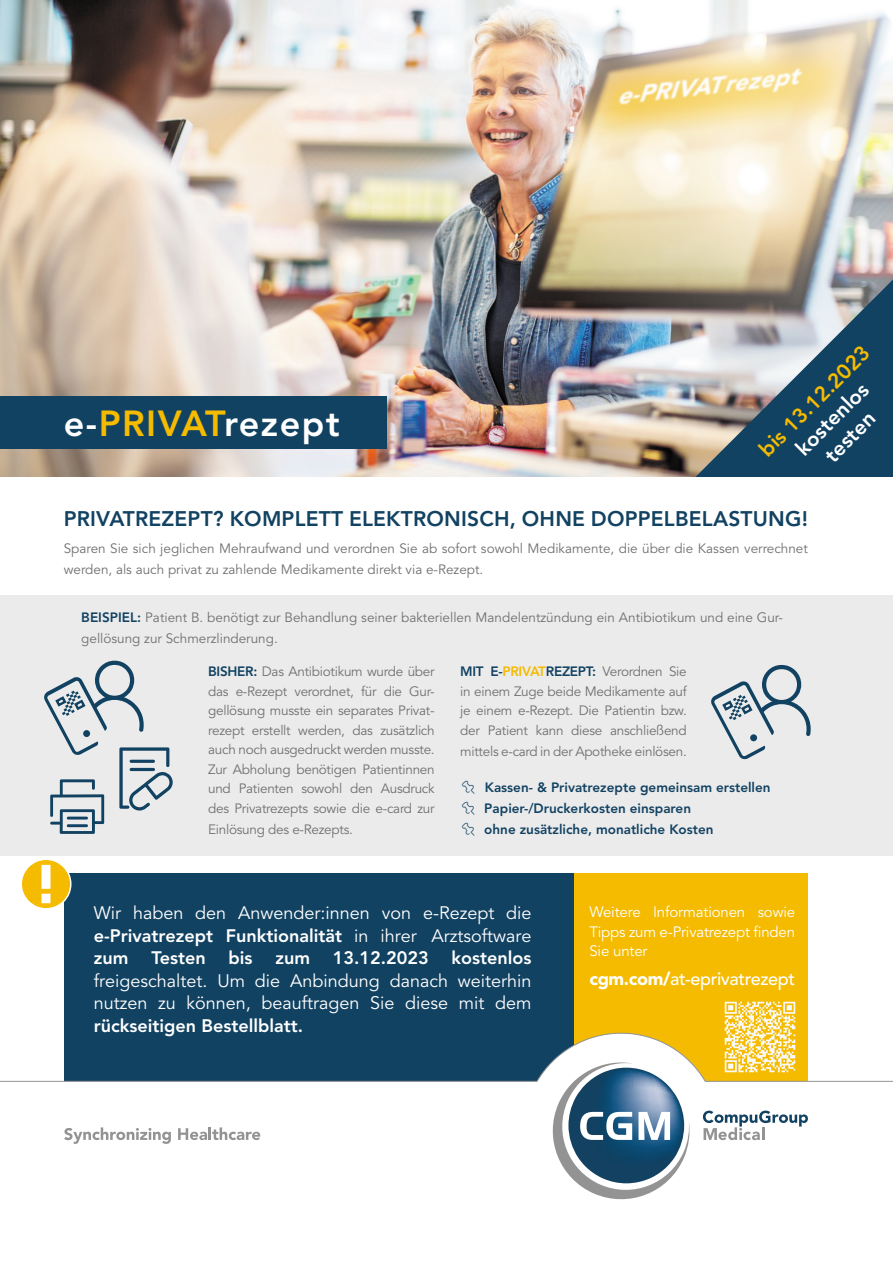
<style>
.page{position:relative;width:893px;height:1263px;background:#fff}
.page>*{position:absolute;margin:0;border:0;box-sizing:border-box;transform-origin:0 0}
.t1{font:800 36px "Avenir LT Std";letter-spacing:.04em;color:#fff}
.t2{font:800 21px "Avenir LT Std";letter-spacing:.01em;color:#124262}
.t3{font:800 21px "Avenir LT Std";color:#fff}
.t4{font:800 21px "Avenir LT Std";color:#f4bb00}
.t5{font:18px/22.5px "Avenir LT Std";color:#fff;text-align:justify}
.t6{font:500 18px "Avenir LT Std";letter-spacing:-.02em;color:#fff}
.t7{font:800 18px "Avenir LT Std";color:#fff}
.t8{font:15px/19.5px "Avenir LT Std";letter-spacing:-.01em;color:#fff;text-align:justify}
.t9{font:13.5px/19.5px "Avenir LT Std";color:#6f706f}
.t10{font:800 13.5px "Avenir LT Std";color:#124262}
.t11{font:13.5px "Avenir LT Std";letter-spacing:-.02em;color:#6f706f}
.s1{color:#f4bb00}
.s2{font-weight:800;color:#124262}
.s3{font-weight:800;color:#f4bb00}
.s4{font-weight:800}
.s5{font-weight:900}
</style>
<div class="page">
<img style="left:0;top:0;width:893px;height:477px">
<div style="left:0;top:396px;width:387px;height:53px;background:#124262"></div>
<img style="left:652px;top:279px;width:241px;height:198px">
<div style="left:573px;top:873px;width:235px;height:213px;background:#f4bb00"></div>
<div style="left:64px;top:873px;width:509px;height:208px;background:#124262"></div>
<div style="left:0;top:595px;width:893px;height:261px;background:#ebebeb"></div>
<svg style="left:711px;top:665px;width:100px;height:94px"></svg>
<div style="left:750px;top:734px;width:7px;height:7px;background:#124262;border-radius:50%"></div>
<img style="left:724px;top:1001px;width:72px;height:32px">
<svg style="left:0;top:1033px;width:893px;height:167px"></svg>
<svg style="left:44px;top:661px;width:100px;height:94px"></svg>
<p class="t1" style="left:64px;top:403px;width:278px">e-<span class="s1">PRIVAT</span>rezept</p>
<p class="t4" style="left:754px;top:444px;width:148px;rotate:-45deg">bis 13.12.2023</p>
<p class="t3" style="left:790px;top:443px;width:95px;rotate:-45deg">kostenlos</p>
<p class="t3" style="left:819px;top:450px;width:63px;rotate:-45deg">testen</p>
<p class="t2" style="left:64px;top:507px;width:746px">PRIVATREZEPT? KOMPLETT ELEKTRONISCH, OHNE DOPPELBELASTUNG!</p>
<p class="t9" style="left:64px;top:539px;width:746px;line-height:21px">Sparen Sie sich jeglichen Mehraufwand und verordnen Sie ab sofort sowohl Medikamente, die über die Kassen verrechnet werden, als auch privat zu zahlende Medikamente direkt via e-Rezept.</p>
<p class="t9" style="left:81px;top:608px;width:703px;line-height:21px"><span class="s2">BEISPIEL:</span> Patient B. benötigt zur Behandlung seiner bakteriellen Mandelentzündung ein Antibiotikum und eine Gur&shy;gellösung zur Schmerzlinderung.</p>
<p class="t9" style="left:208px;top:662px;width:228px;text-align:justify"><span class="s2">BISHER:</span> Das Antibiotikum wurde über das e-Rezept verordnet, für die Gur&shy;gellösung musste ein separates Privat&shy;rezept erstellt werden, das zusätzlich auch noch ausgedruckt werden musste.<br>Zur Abholung benötigen Patientinnen und Patienten sowohl den Ausdruck des Privatrezepts sowie die e-card zur</p>
<p class="t11" style="left:208px;top:821px;width:146px">Einlösung des e-Rezepts.</p>
<p class="t9" style="left:460px;top:662px;width:228px;text-align:justify"><span class="s2">MIT E-</span><span class="s3">PRIVAT</span><span class="s2">REZEPT:</span> Verordnen Sie in einem Zuge beide Medikamente auf je einem e-Rezept. Die Patientin bzw. der Patient kann diese anschließend</p>
<p class="t11" style="left:460px;top:743px;width:228px">mittels e-card in der Apotheke einlösen.</p>
<p class="t10" style="left:485px;top:779px;width:287px">Kassen- &amp; Privatrezepte gemeinsam erstellen</p>
<p class="t10" style="left:484px;top:800px;width:208px">Papier-/Druckerkosten einsparen</p>
<p class="t10" style="left:484px;top:821px;width:231px">ohne zusätzliche, monatliche Kosten</p>
<p class="t5" style="left:94px;top:902px;width:439px">Wir haben den Anwender:innen von e-Rezept die <span class="s4">e-Privatrezept Funktionalität</span> in ihrer Arztsoftware <span class="s4">zum</span></p>
<p class="t5" style="left:94px;top:947px;width:439px;text-indent:358px"><span class="s4">kostenlos </span>freigeschaltet. Um die Anbindung danach weiterhin nutzen zu können, beauftragen Sie diese mit dem <span class="s4">rückseitigen Bestellblatt.</span></p>
<p class="t7" style="left:151px;top:947px;width:56px">Testen</p>
<p class="t7" style="left:229px;top:947px;width:26px">bis</p>
<p class="t7" style="left:275px;top:947px;width:36px">zum</p>
<p class="t7" style="left:333px;top:947px;width:97px">13.12.2023</p>
<p class="t8" style="left:589px;top:903px;width:207px">Weitere Informationen sowie Tipps zum e-Privatrezept finden Sie unter</p>
<p class="t6" style="left:589px;top:968px;width:207px"><span class="s5">cgm.com/</span>at-eprivatrezept</p>
</div>
